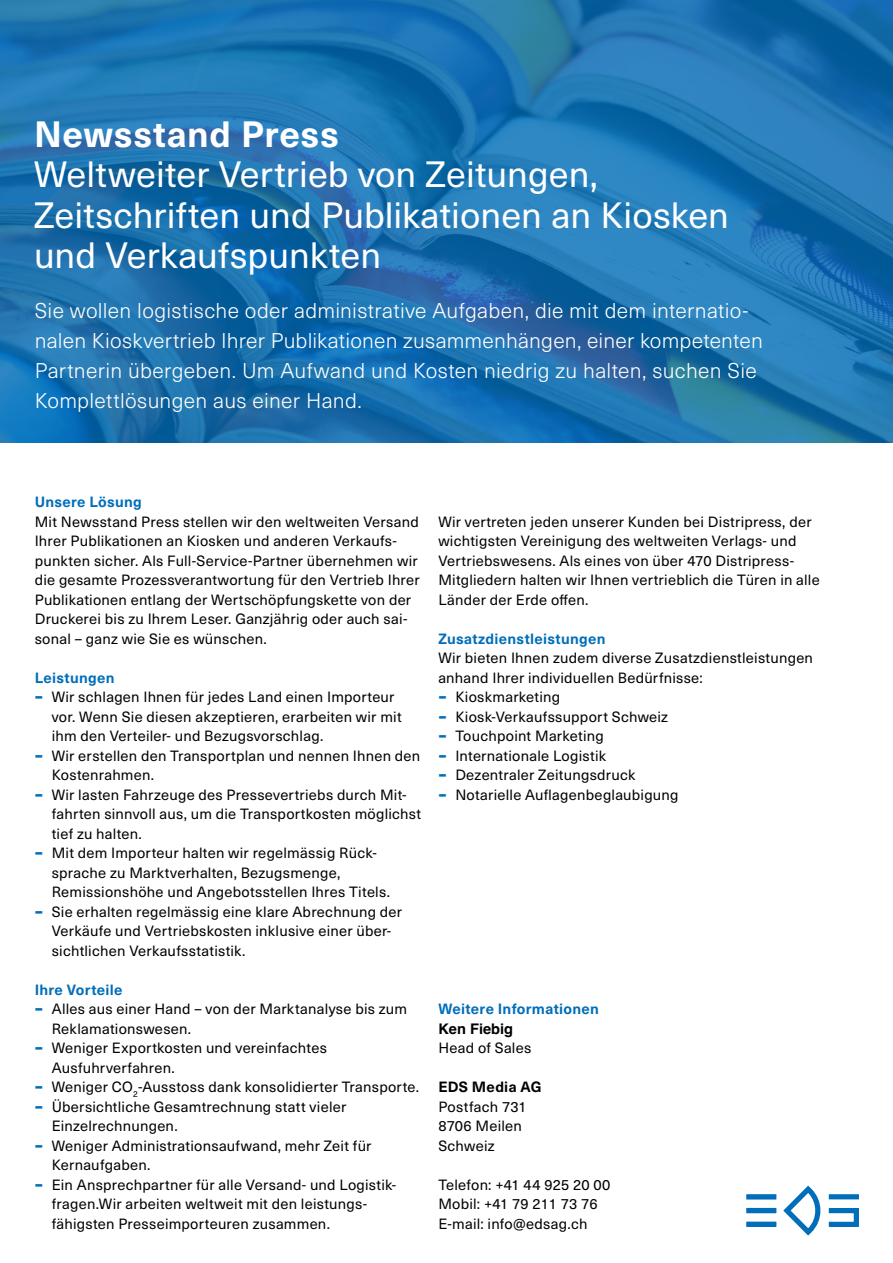
<style>
.page{position:relative;width:893px;height:1263px;background:#fff}
.page>*{position:absolute;margin:0;border:0;box-sizing:border-box;transform-origin:0 0}
.t1{font:36px/40.5px "Neue Haas Unica W1 G";letter-spacing:.005em;color:#fff}
.t2{font:700 36px "Neue Haas Unica W1 G";letter-spacing:.02em;color:#fff}
.t3{font:300 21px/30px "Neue Haas Unica W1 G";letter-spacing:.015em;color:#fff}
.t4{font:14.7px/19.5px "Neue Haas Unica W1 G";letter-spacing:.015em;color:#000}
.t5{font:700 14.7px "Neue Haas Unica W1 G";letter-spacing:.02em;color:#006eb9}
.t6{font:700 14.7px "Neue Haas Unica W1 G";letter-spacing:.02em;color:#000}
.t7{font:700 14.7px "Helvetica";color:#000}
.s1{font-family:"Neue Haas Unica W1 G X Black";color:#006eb9}
</style>
<div class="page">
<img style="left:0;top:0;width:893px;height:442px">
<svg style="left:783px;top:1186px;width:38px;height:49px"></svg>
<svg style="left:829px;top:1194px;width:30px;height:33px"></svg>
<div style="left:746px;top:1194px;width:30px;height:5px;background:#006eb9"></div>
<div style="left:746px;top:1208px;width:30px;height:5px;background:#006eb9"></div>
<div style="left:746px;top:1221px;width:30px;height:6px;background:#006eb9"></div>
<h1 class="t2" style="left:34px;top:106px;width:307px">Newsstand Press</h1>
<h1 class="t1" style="left:34px;top:152px;width:696px">Weltweiter Vertrieb von Zeitungen,<br>Zeitschriften und Publikationen an Kiosken und Verkaufspunkten</h1>
<p class="t3" style="left:35px;top:295px;width:730px">Sie wollen logistische oder administrative Aufgaben, die mit dem internatio&shy;nalen Kioskvertrieb Ihrer Publikationen zusammenhängen, einer kompetenten Partnerin übergeben. Um Aufwand und Kosten niedrig zu halten, suchen Sie Komplettlösungen aus einer Hand.</p>
<p class="t5" style="left:35px;top:491px;width:109px">Unsere Lösung</p>
<p class="t4" style="left:35px;top:511px;width:386px">Mit Newsstand Press stellen wir den weltweiten Versand Ihrer Publikationen an Kiosken und anderen Verkaufs&shy;punkten sicher. Als Full-Service-Partner übernehmen wir die gesamte Prozessverantwortung für den Vertrieb Ihrer Publikationen entlang der Wertschöpfungskette von der Druckerei bis zu Ihrem Leser. Ganzjährig oder auch sai&shy;sonal – ganz wie Sie es wünschen.</p>
<p class="t5" style="left:35px;top:666px;width:81px">Leistungen</p>
<p class="t4" style="left:35px;top:686px;width:361px"><span class="s1">−</span> Wir schlagen Ihnen für jedes Land einen Importeur</p>
<p class="t4" style="left:52px;top:706px;width:351px">vor. Wenn Sie diesen akzeptieren, erarbeiten wir mit</p>
<p class="t4" style="left:52px;top:725px;width:273px">ihm den Verteiler- und Bezugsvorschlag.</p>
<p class="t4" style="left:35px;top:745px;width:387px"><span class="s1">−</span> Wir erstellen den Transportplan und nennen Ihnen den</p>
<p class="t4" style="left:52px;top:764px;width:104px">Kostenrahmen.</p>
<p class="t4" style="left:35px;top:784px;width:373px"><span class="s1">−</span> Wir lasten Fahrzeuge des Pressevertriebs durch Mit-</p>
<p class="t4" style="left:52px;top:803px;width:371px">fahrten sinnvoll aus, um die Transportkosten möglichst</p>
<p class="t4" style="left:52px;top:823px;width:92px">tief zu halten.</p>
<p class="t4" style="left:35px;top:842px;width:343px"><span class="s1">−</span> Mit dem Importeur halten wir regelmässig Rück-</p>
<p class="t4" style="left:52px;top:862px;width:290px">sprache zu Marktverhalten, Bezugsmenge,</p>
<p class="t4" style="left:52px;top:881px;width:340px">Remissionshöhe und Angebotsstellen Ihres Titels.</p>
<p class="t4" style="left:35px;top:901px;width:369px"><span class="s1">−</span> Sie erhalten regelmässig eine klare Abrechnung der</p>
<p class="t4" style="left:52px;top:920px;width:341px">Verkäufe und Vertriebskosten inklusive einer über-</p>
<p class="t4" style="left:52px;top:940px;width:195px">sichtlichen Verkaufsstatistik.</p>
<p class="t5" style="left:35px;top:978px;width:89px">Ihre Vorteile</p>
<p class="t4" style="left:35px;top:998px;width:374px"><span class="s1">−</span> Alles aus einer Hand – von der Marktanalyse bis zum</p>
<p class="t4" style="left:52px;top:1018px;width:141px">Reklamationswesen.</p>
<p class="t4" style="left:35px;top:1037px;width:294px"><span class="s1">−</span> Weniger Exportkosten und vereinfachtes</p>
<p class="t4" style="left:52px;top:1057px;width:125px">Ausfuhrverfahren.</p>
<p class="t4" style="left:35px;top:1076px;width:386px"><span class="s1">−</span> Weniger CO<sub>2</sub>-Ausstoss dank konsolidierter Transporte.</p>
<p class="t4" style="left:35px;top:1096px;width:313px"><span class="s1">−</span> Übersichtliche Gesamtrechnung statt vieler</p>
<p class="t4" style="left:52px;top:1115px;width:127px">Einzelrechnungen.</p>
<p class="t4" style="left:35px;top:1135px;width:338px"><span class="s1">−</span> Weniger Administrationsaufwand, mehr Zeit für</p>
<p class="t4" style="left:52px;top:1154px;width:100px">Kernaufgaben.</p>
<p class="t4" style="left:35px;top:1174px;width:363px"><span class="s1">−</span> Ein Ansprechpartner für alle Versand- und Logistik-</p>
<p class="t4" style="left:52px;top:1193px;width:317px">fragen.Wir arbeiten weltweit mit den leistungs-</p>
<p class="t4" style="left:52px;top:1213px;width:280px">fähigsten Presseimporteuren zusammen.</p>
<p class="t4" style="left:438px;top:511px;width:383px">Wir vertreten jeden unserer Kunden bei Distripress, der wichtigsten Vereinigung des weltweiten Verlags- und Vertriebswesens. Als eines von über 470 Distripress-Mitgliedern halten wir Ihnen vertrieblich die Türen in alle Länder der Erde offen.</p>
<p class="t5" style="left:438px;top:627px;width:169px">Zusatzdienstleistungen</p>
<p class="t4" style="left:438px;top:647px;width:376px">Wir bieten Ihnen zudem diverse Zusatzdienstleistungen anhand Ihrer individuellen Bedürfnisse:<br><span class="s1">−</span> Kioskmarketing<br><span class="s1">−</span> Kiosk-Verkaufssupport Schweiz<br><span class="s1">−</span> Touchpoint Marketing<br><span class="s1">−</span> Internationale Logistik<br><span class="s1">−</span> Dezentraler Zeitungsdruck<br><span class="s1">−</span> Notarielle Auflagenbeglaubigung</p>
<p class="t5" style="left:438px;top:998px;width:162px">Weitere Informationen</p>
<p class="t7" style="left:438px;top:1022px;width:76px">Ken Fiebig</p>
<p class="t4" style="left:438px;top:1037px;width:95px">Head of Sales</p>
<p class="t6" style="left:438px;top:1076px;width:105px">EDS Media AG</p>
<p class="t4" style="left:438px;top:1096px;width:90px">Postfach 731<br>8706 Meilen<br>Schweiz</p>
<p class="t4" style="left:438px;top:1174px;width:174px">Telefon: +41 44 925 20 00<br>Mobil: +41 79 211 73 76<br>E-mail: info@edsag.ch</p>
</div>
